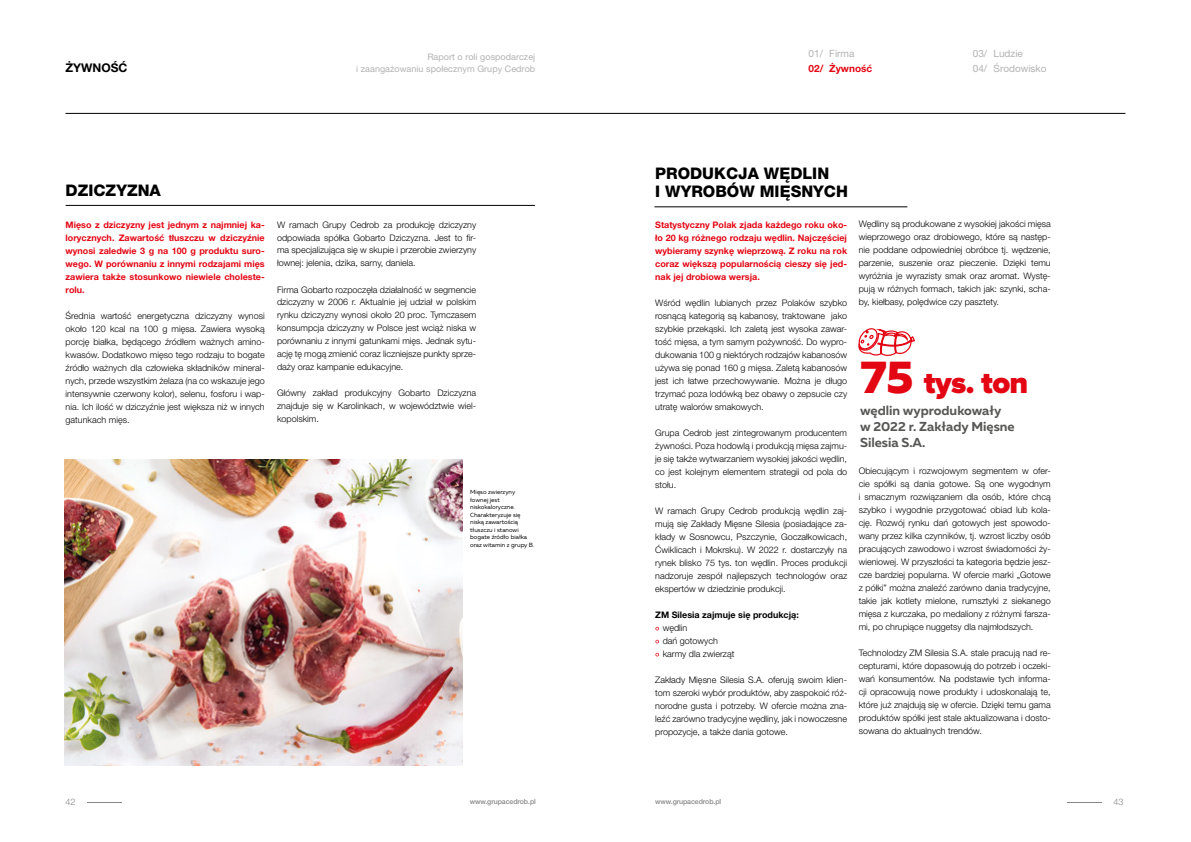
<style>
.page{position:relative;width:1191px;height:842px;background:#fff}
.page>*{position:absolute;margin:0;border:0;box-sizing:border-box;transform-origin:0 0}
.t1{font:900 31px "Proxima Nova";letter-spacing:-.02em;color:#e30613}
.t2{font:800 16px/18px "Helvetica Neue LT Pro";color:#000}
.t3{font:13px/16px "Muller Regular 13";color:#575756}
.t4{font:700 12px "Helvetica Neue LT Pro";color:#000}
.t5{font:10px/15px "Helvetica Neue LT Pro";color:#b3b2b2}
.t6{font:700 10px "Helvetica Neue LT Pro";color:#e30613}
.t7{font:300 9px/13px "Helvetica Neue LT Pro";color:#000;text-align:justify}
.t8{font:700 9px/13px "Helvetica Neue LT Pro";color:#e30613;text-align:justify}
.t9{font:9px "Helvetica Neue LT Pro";letter-spacing:.005em;color:#b3b2b2}
.t10{font:700 9px "Helvetica Neue LT Pro";color:#000}
.t11{font:300 9px "Helvetica Neue LT Pro";color:#878787}
.t12{font:500 7px "Helvetica Neue LT Pro";letter-spacing:-.01em;color:#878787}
.t13{font:6px/7.5px "Muller Regular 3";color:#000}
.s1{font-family:"Muller Regular 17";font-weight:400;font-size:46px}
</style>
<div class="page">
<hr style="left:87px;top:802px;width:35px;height:1px;background:#878787">
<hr style="left:1067px;top:802px;width:35px;height:1px;background:#878787">
<hr style="left:66px;top:205px;width:469px;height:1px;background:#000">
<img style="left:65px;top:459px;width:398px;height:306px">
<hr style="left:654px;top:207px;width:253px;height:1px;background:#000">
<hr style="left:65px;top:113px;width:1060px;height:1px;background:#000">
<svg style="left:858px;top:328px;width:57px;height:28px"></svg>
<p class="t9" style="left:427px;top:52px;width:109px">Raport o roli gospodarczej</p>
<h3 class="t4" style="left:65px;top:60px;width:64px">ŻYWNOŚĆ</h3>
<p class="t9" style="left:356px;top:64px;width:180px">i zaangażowaniu społecznym Grupy Cedrob</p>
<h2 class="t2" style="left:66px;top:181px;width:97px">DZICZYZNA</h2>
<p class="t8" style="left:66px;top:218px;width:201px">Mięso z dziczyzny jest jednym z najmniej ka&shy;lorycznych. Zawartość tłuszczu w dziczyźnie wynosi zaledwie 3 g na 100 g produktu suro&shy;wego. W porównaniu z innymi rodzajami mięs zawiera także stosunkowo niewiele choleste&shy;rolu.</p>
<p class="t7" style="left:66px;top:309px;width:201px">Średnia wartość energetyczna dziczyzny wynosi około 120 kcal na 100 g mięsa. Zawiera wysoką porcję białka, będącego źródłem ważnych amino&shy;kwasów. Dodatkowo mięso tego rodzaju to bogate źródło ważnych dla człowieka składników mineral&shy;nych, przede wszystkim żelaza (na co wskazuje jego intensywnie czerwony kolor), selenu, fosforu i wap&shy;nia. Ich ilość w dziczyźnie jest większa niż w innych gatunkach mięs.</p>
<p class="t7" style="left:277px;top:218px;width:201px">W ramach Grupy Cedrob za produkcję dziczyzny odpowiada spółka Gobarto Dziczyzna. Jest to fir&shy;ma specjalizująca się w skupie i przerobie zwierzyny łownej: jelenia, dzika, sarny, daniela.</p>
<p class="t7" style="left:277px;top:283px;width:201px">Firma Gobarto rozpoczęła działalność w segmencie dziczyzny w 2006 r. Aktualnie jej udział w polskim rynku dziczyzny wynosi około 20 proc. Tymczasem konsumpcja dziczyzny w Polsce jest wciąż niska w porównaniu z innymi gatunkami mięs. Jednak sytu&shy;ację tę mogą zmienić coraz liczniejsze punkty sprze&shy;daży oraz kampanie edukacyjne.</p>
<p class="t7" style="left:277px;top:387px;width:201px">Główny zakład produkcyjny Gobarto Dziczyzna znajduje się w Karolinkach, w województwie wiel&shy;kopolskim.</p>
<p class="t13" style="left:470px;top:488px;width:66px">Mięso zwierzyny łownej jest niskokaloryczne.<br>Charakteryzuje się niską zawartością tłuszczu i stanowi bogate źródło białka oraz witamin z grupy B.</p>
<p class="t5" style="left:808px;top:46px;width:16px">01/</p>
<p class="t6" style="left:808px;top:63px;width:16px">02/</p>
<p class="t5" style="left:829px;top:46px;width:27px">Firma</p>
<p class="t6" style="left:829px;top:63px;width:44px">Żywność</p>
<h2 class="t2" style="left:655px;top:164px;width:194px">PRODUKCJA WĘDLIN<br>I WYROBÓW MIĘSNYCH</h2>
<p class="t5" style="left:972px;top:46px;width:16px">03/<br>04/</p>
<p class="t5" style="left:993px;top:46px;width:54px">Ludzie<br>Środowisko</p>
<p class="t8" style="left:655px;top:218px;width:193px">Statystyczny Polak zjada każdego roku oko&shy;ło 20 kg różnego rodzaju wędlin. Najczęściej wybieramy szynkę wieprzową. Z roku na rok coraz większą popularnością cieszy się jed&shy;nak jej drobiowa wersja.</p>
<p class="t7" style="left:655px;top:296px;width:193px">Wśród wędlin lubianych przez Polaków szybko rosnącą kategorią są kabanosy, traktowane jako szybkie przekąski. Ich zaletą jest wysoka zawar&shy;tość mięsa, a tym samym pożywność. Do wypro&shy;dukowania 100 g niektórych rodzajów kabanosów używa się ponad 160 g mięsa. Zaletą kabanosów jest ich łatwe przechowywanie. Można je długo trzymać poza lodówką bez obawy o zepsucie czy utratę walorów smakowych.</p>
<p class="t7" style="left:655px;top:426px;width:193px">Grupa Cedrob jest zintegrowanym producentem żywności. Poza hodowlą i produkcją mięsa zajmu&shy;je się także wytwarzaniem wysokiej jakości wędlin, co jest kolejnym elementem strategii od pola do stołu.</p>
<p class="t7" style="left:655px;top:504px;width:193px">W ramach Grupy Cedrob produkcją wędlin zaj&shy;mują się Zakłady Mięsne Silesia (posiadające za&shy;kłady w Sosnowcu, Pszczynie, Goczałkowicach, Ćwiklicach i Mokrsku). W 2022 r. dostarczyły na rynek blisko 75 tys. ton wędlin. Proces produkcji nadzoruje zespół najlepszych technologów oraz ekspertów w dziedzinie produkcji.</p>
<p class="t10" style="left:655px;top:609px;width:145px">ZM Silesia zajmuje się produkcją:</p>
<p class="t7" style="left:662px;top:621px;width:73px;text-align:left">wędlin<br>dań gotowych karmy dla zwierząt</p>
<p class="t7" style="left:655px;top:673px;width:193px">Zakłady Mięsne Silesia S.A. oferują swoim klien&shy;tom szeroki wybór produktów, aby zaspokoić róż&shy;norodne gusta i potrzeby. W ofercie można zna&shy;leźć zarówno tradycyjne wędliny, jak i nowoczesne propozycje, a także dania gotowe.</p>
<p class="t7" style="left:858px;top:218px;width:193px">Wędliny są produkowane z wysokiej jakości mięsa wieprzowego oraz drobiowego, które są następ&shy;nie poddane odpowiedniej obróbce tj. wędzenie, parzenie, suszenie oraz pieczenie. Dzięki temu wyróżnia je wyrazisty smak oraz aromat. Wystę&shy;pują w różnych formach, takich jak: szynki, scha&shy;by, kiełbasy, polędwice czy pasztety.</p>
<h1 class="t1" style="left:860px;top:365px;width:170px"><span class="s1">75</span> tys. ton</h1>
<h3 class="t3" style="left:860px;top:403px;width:156px">wędlin wyprodukowały w 2022 r. Zakłady Mięsne<br>Silesia S.A.</h3>
<p class="t7" style="left:858px;top:465px;width:193px">Obiecującym i rozwojowym segmentem w ofer&shy;cie spółki są dania gotowe. Są one wygodnym i smacznym rozwiązaniem dla osób, które chcą szybko i wygodnie przygotować obiad lub kola&shy;cję. Rozwój rynku dań gotowych jest spowodo&shy;wany przez kilka czynników, tj. wzrost liczby osób pracujących zawodowo i wzrost świadomości ży&shy;wieniowej. W przyszłości ta kategoria będzie jesz&shy;cze bardziej popularna. W ofercie marki „Gotowe z półki” można znaleźć zarówno dania tradycyjne, takie jak kotlety mielone, rumsztyki z siekanego mięsa z kurczaka, po medaliony z różnymi farsza&shy;mi, po chrupiące nuggetsy dla najmłodszych.</p>
<p class="t7" style="left:858px;top:646px;width:193px">Technolodzy ZM Silesia S.A. stale pracują nad re&shy;cepturami, które dopasowują do potrzeb i oczeki&shy;wań konsumentów. Na podstawie tych informa&shy;cji opracowują nowe produkty i udoskonalają te, które już znajdują się w ofercie. Dzięki temu gama produktów spółki jest stale aktualizowana i dosto&shy;sowana do aktualnych trendów.</p>
<p class="t11" style="left:66px;top:796px;width:12px">42</p>
<p class="t12" style="left:470px;top:797px;width:68px">www.grupacedrob.pl</p>
<p class="t12" style="left:655px;top:797px;width:68px">www.grupacedrob.pl</p>
<p class="t11" style="left:1113px;top:796px;width:12px">43</p>
</div>
